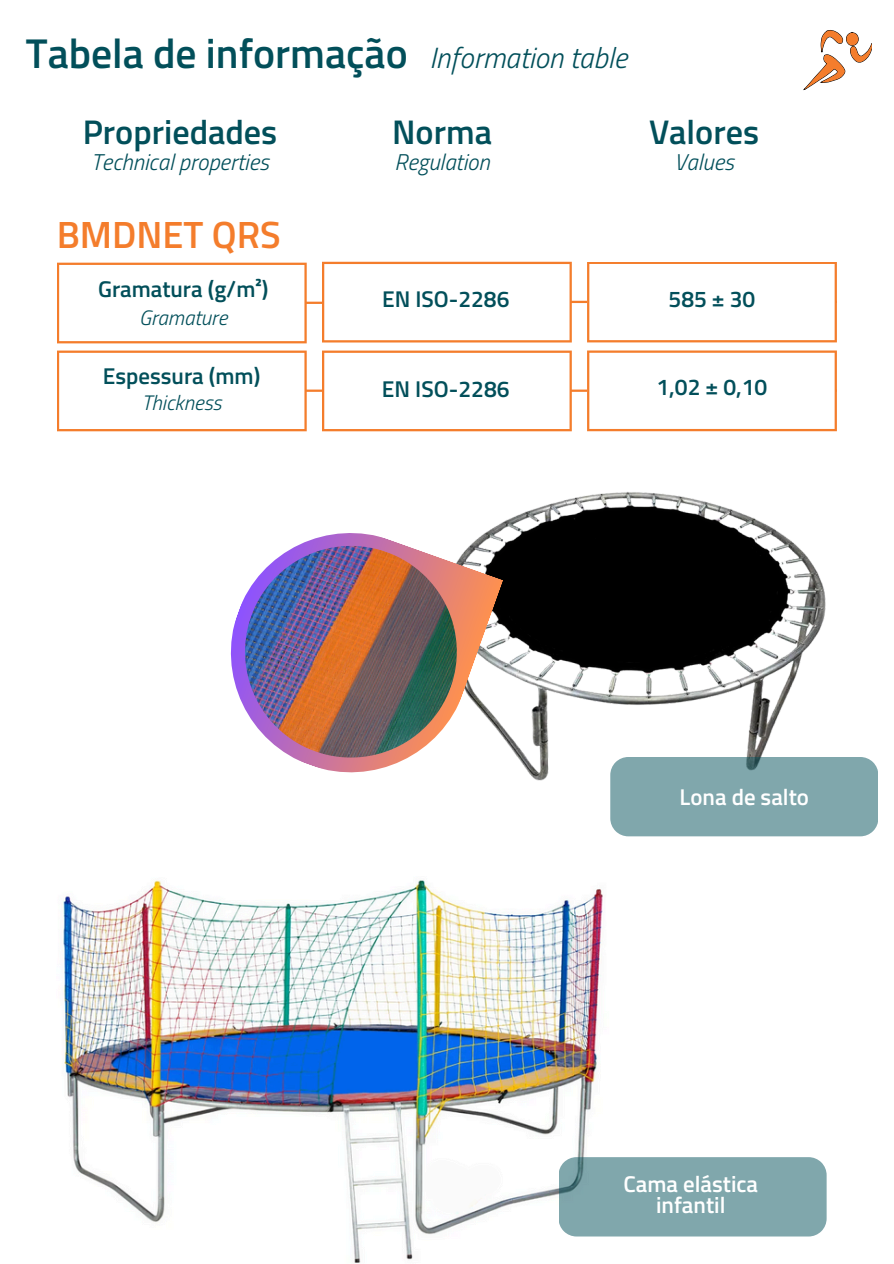
<style>
.page{position:relative;width:894px;height:1264px;background:#fff}
.page>*{position:absolute;margin:0;border:0;box-sizing:border-box;transform-origin:0 0}
.t1{font:600 41.55px "Titillium Web";color:#024f5a}
.t2{font:600 37.95px "Titillium Web";color:#f47d2c}
.t3{font:600 34.2px "Titillium Web";color:#024f5a}
.t4{font:italic 300 29.1px "Titillium Web";color:#024f5a}
.t5{font:600 22.8px "Titillium Web";color:#024f5a}
.t6{font:italic 300 22.8px "Titillium Web";color:#024f5a}
.t7{font:600 22.8px/21.3px "Titillium Web";color:#fff;text-align:center}
.t8{font:italic 300 20.85px "Titillium Web";color:#024f5a}
</style>
<div class="page">
<svg style="left:57px;top:262px;width:779px;height:170px"></svg>
<svg style="left:804px;top:30px;width:67px;height:59px"></svg>
<img style="left:63px;top:880px;width:547px;height:383px">
<img style="left:429px;top:426px;width:408px;height:355px">
<svg style="left:230px;top:518px;width:273px;height:263px"></svg>
<img style="left:245px;top:546px;width:211px;height:211px">
<div style="left:610px;top:757px;width:268px;height:79px;background:#80a7ac"></div>
<div style="left:558px;top:1157px;width:268px;height:79px;background:#80a7ac"></div>
<h2 class="t1" style="left:26px;top:21px;width:383px">Tabela de informação</h2>
<p class="t4" style="left:429px;top:35px;width:199px">Information table</p>
<h6 class="t3" style="left:83px;top:105px;width:196px">Propriedades</h6>
<p class="t3" style="left:392px;top:105px;width:101px">Norma</p>
<h6 class="t3" style="left:648px;top:105px;width:112px">Valores</h6>
<p class="t6" style="left:91px;top:144px;width:179px">Technical properties</p>
<h5 class="t6" style="left:394px;top:144px;width:97px">Regulation</h5>
<p class="t6" style="left:674px;top:144px;width:61px">Values</p>
<p class="t2" style="left:57px;top:205px;width:225px">BMDNET QRS</p>
<p class="t5" style="left:98px;top:271px;width:172px">Gramatura (g/m²)</p>
<h3 class="t8" style="left:139px;top:302px;width:90px">Gramature</h3>
<p class="t5" style="left:103px;top:358px;width:159px">Espessura (mm)</p>
<h1 class="t8" style="left:142px;top:386px;width:81px">Thickness</h1>
<p class="t5" style="left:382px;top:281px;width:129px">EN ISO-2286</p>
<h3 class="t5" style="left:668px;top:281px;width:88px">585 ± 30</h3>
<p class="t5" style="left:382px;top:371px;width:129px">EN ISO-2286</p>
<h6 class="t5" style="left:656px;top:369px;width:112px">1,02 ± 0,10</h6>
<h6 class="t7" style="left:679px;top:785px;width:131px">Lona de salto</h6>
<p class="t7" style="left:623px;top:1172px;width:136px">Cama elástica infantil</p>
</div>
